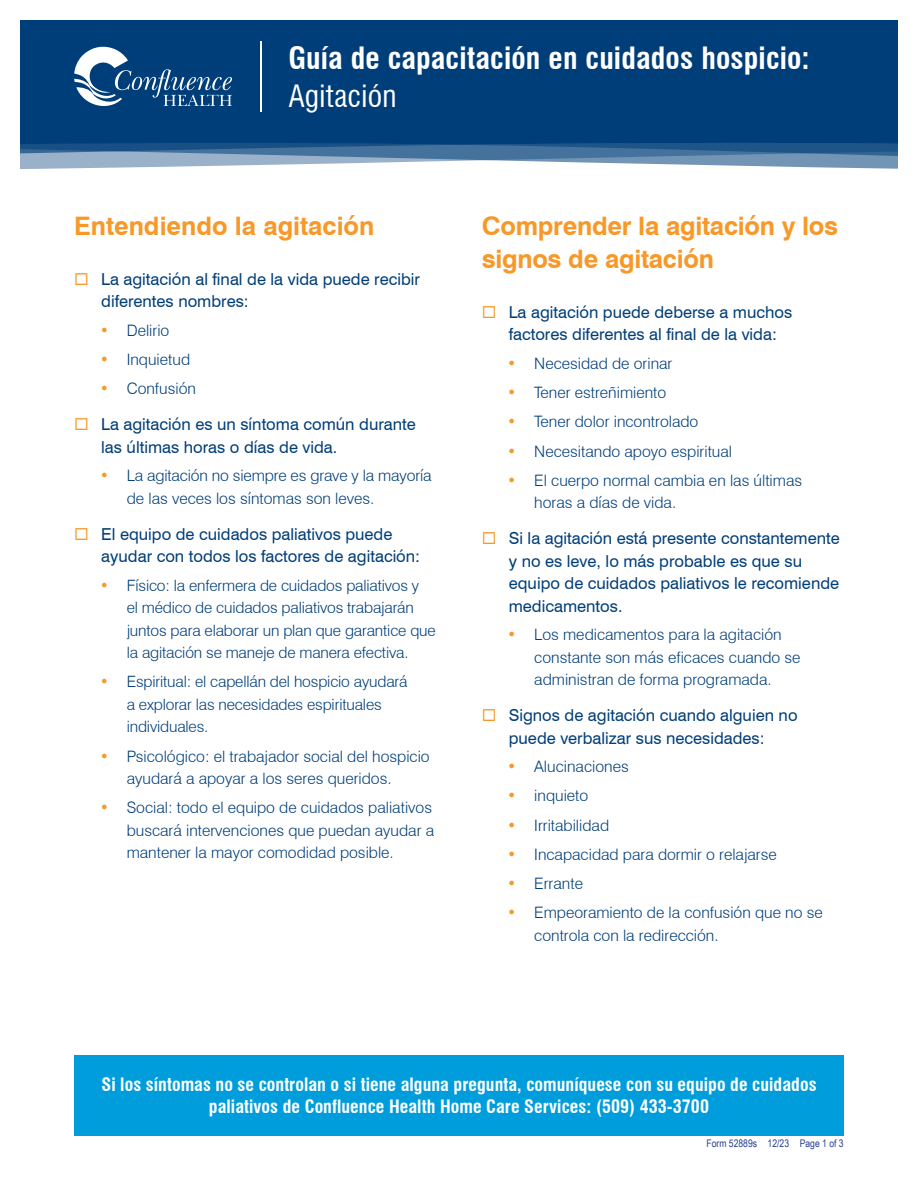
<style>
.page{position:relative;width:918px;height:1188px;background:#fff}
.page>*{position:absolute;margin:0;border:0;box-sizing:border-box;transform-origin:0 0}
.t1{font:700 condensed 30px/37.5px "Swiss 721 BT";letter-spacing:.005em;color:#fff}
.t2{font:700 25.5px/33px "Swiss 721 BT";letter-spacing:-.01em;color:#f89828}
.t3{font:700 condensed 18px/22.5px "Swiss 721 BT";letter-spacing:.005em;color:#fff;text-align:center}
.t4{font:16.5px/22.5px "Swiss 721 BT";color:#003e79}
.t5{font:300 15.75px/22.5px "Swiss 721 BT";color:#003e79}
.t6{font:300 15.6px/22.5px "Swiss 721 BT";letter-spacing:-.01em;color:#003e79}
.t7{font:10.5px "Arial Narrow";color:#25408f}
.s1{font-weight:400}
.s2{color:#f89828}
</style>
<div class="page">
<div style="left:74px;top:1055px;width:770px;height:81px;background:#009ddc"></div>
<div style="left:20px;top:20px;width:878px;height:111px;background:#003e79"></div>
<svg style="left:20px;top:131px;width:878px;height:38px;background:#4d78a1"></svg>
<svg style="left:74px;top:47px;width:158px;height:65px;background:#326393"></svg>
<hr style="left:260px;top:41px;width:1px;height:71px;background:#fff">
<p class="t1" style="left:288px;top:39px;width:523px">Guía de capacitación en cuidados hospicio:<br><span class="s1">Agitación</span></p>
<p class="t2" style="left:74px;top:210px;width:302px">Entendiendo la agitación</p>
<p class="t4" style="left:101px;top:268px;width:320px">La agitación al final de la vida puede recibir diferentes nombres:</p>
<p class="t5" style="left:100px;top:319px;width:71px"><span class="s2">•</span> Delirio</p>
<p class="t5" style="left:100px;top:348px;width:92px"><span class="s2">•</span> Inquietud</p>
<p class="t5" style="left:100px;top:377px;width:98px"><span class="s2">•</span> Confusión</p>
<p class="t4" style="left:101px;top:413px;width:316px">La agitación es un síntoma común durante las últimas horas o días de vida.</p>
<p class="t5" style="left:127px;top:464px;width:306px;text-indent:-27px"><span class="s2">•</span> La agitación no siempre es grave y la mayoría de las veces los síntomas son leves.</p>
<p class="t4" style="left:101px;top:523px;width:320px">El equipo de cuidados paliativos puede ayudar con todos los factores de agitación:</p>
<p class="t6" style="left:127px;top:574px;width:311px;text-indent:-27px"><span class="s2">•</span> Físico: la enfermera de cuidados paliativos y<br>el médico de cuidados paliativos trabajarán juntos para elaborar un plan que garantice que la agitación se maneje de manera efectiva.</p>
<p class="t6" style="left:127px;top:671px;width:282px;text-indent:-27px"><span class="s2">•</span> Espiritual: el capellán del hospicio ayudará a explorar las necesidades espirituales individuales.</p>
<p class="t5" style="left:127px;top:745px;width:305px;text-indent:-27px"><span class="s2">•</span> Psicológico: el trabajador social del hospicio ayudará a apoyar a los seres queridos.</p>
<p class="t5" style="left:127px;top:796px;width:309px;text-indent:-27px"><span class="s2">•</span> Social: todo el equipo de cuidados paliativos buscará intervenciones que puedan ayudar a mantener la mayor comodidad posible.</p>
<p class="t2" style="left:482px;top:210px;width:358px">Comprender la agitación y los signos de agitación</p>
<p class="t4" style="left:509px;top:301px;width:285px">La agitación puede deberse a muchos factores diferentes al final de la vida:</p>
<p class="t5" style="left:507px;top:352px;width:167px"><span class="s2">•</span> Necesidad de orinar</p>
<p class="t5" style="left:507px;top:381px;width:161px"><span class="s2">•</span> Tener estreñimiento</p>
<p class="t5" style="left:507px;top:410px;width:193px"><span class="s2">•</span> Tener dolor incontrolado</p>
<p class="t5" style="left:507px;top:440px;width:226px"><span class="s2">•</span> Necesitando apoyo espiritual</p>
<p class="t5" style="left:534px;top:469px;width:269px;text-indent:-27px"><span class="s2">•</span> El cuerpo normal cambia en las últimas horas a días de vida.</p>
<p class="t4" style="left:509px;top:527px;width:333px">Si la agitación está presente constantemente y no es leve, lo más probable es que su equipo de cuidados paliativos le recomiende medicamentos.</p>
<p class="t5" style="left:534px;top:623px;width:268px;text-indent:-27px"><span class="s2">•</span> Los medicamentos para la agitación constante son más eficaces cuando se administran de forma programada.</p>
<p class="t4" style="left:509px;top:704px;width:290px">Signos de agitación cuando alguien no puede verbalizar sus necesidades:</p>
<p class="t5" style="left:507px;top:755px;width:123px"><span class="s2">•</span> Alucinaciones</p>
<p class="t5" style="left:507px;top:784px;width:83px"><span class="s2">•</span> inquieto</p>
<p class="t5" style="left:507px;top:814px;width:103px"><span class="s2">•</span> Irritabilidad</p>
<p class="t5" style="left:507px;top:843px;width:271px"><span class="s2">•</span> Incapacidad para dormir o relajarse</p>
<p class="t5" style="left:507px;top:872px;width:77px"><span class="s2">•</span> Errante</p>
<p class="t5" style="left:534px;top:901px;width:290px;text-indent:-27px"><span class="s2">•</span> Empeoramiento de la confusión que no se controla con la redirección.</p>
<p class="t3" style="left:101px;top:1073px;width:717px">Si los síntomas no se controlan o si tiene alguna pregunta, comuníquese con su equipo de cuidados paliativos de Confluence Health Home Care Services: (509) 433-3700</p>
<p class="t7" style="left:706px;top:1136px;width:139px">Form 52889s 12/23 Page 1 of 3</p>
</div>
